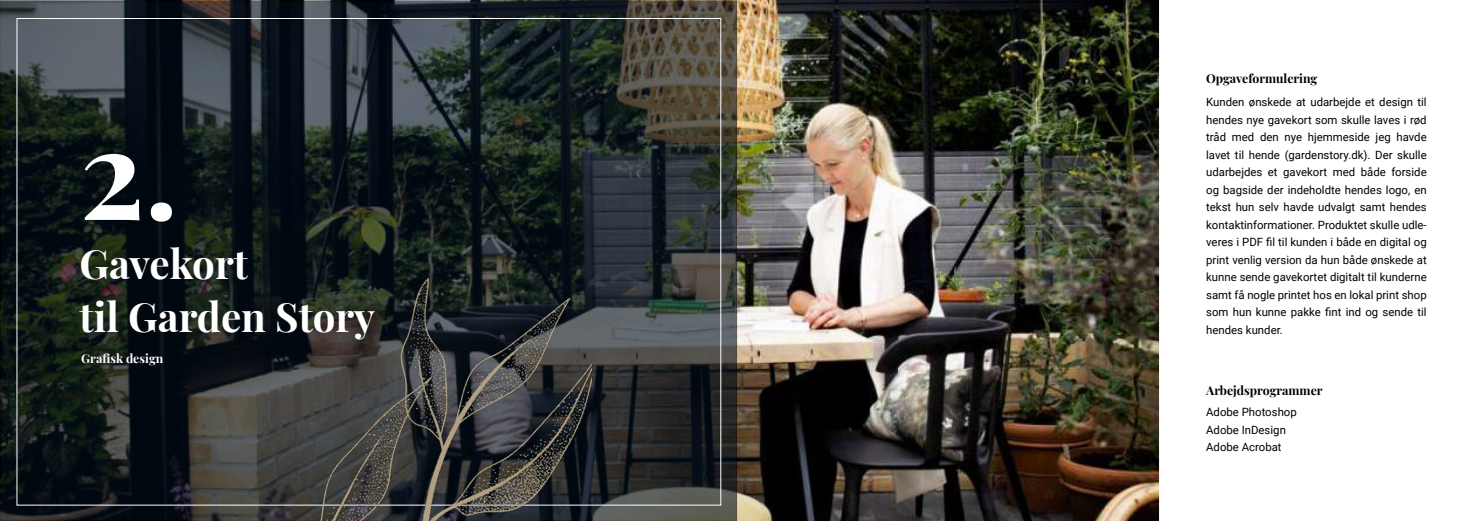
<style>
.page{position:relative;width:1474px;height:521px;background:#fff}
.page>*{position:absolute;margin:0;border:0;box-sizing:border-box;transform-origin:0 0}
.t1{font:700 124.25px "Playfair Display";color:#fff}
.t2{font:700 40.25px/53.4px "Playfair Display";color:#fff}
.t3{font:700 12.25px "Playfair Display";color:#000}
.t4{font:700 12.25px "Playfair Display";color:#fff}
.t5{font:11.38px/17.5px "Roboto";color:#000;text-align:justify}
</style>
<div class="page">
<img style="left:737px;top:0;width:422px;height:521px">
<svg style="left:2px;top:2px;width:733px;height:517px;background:#22292a"></svg>
<img style="left:255px;top:278px;width:336px;height:243px">
<h1 class="t1" style="left:80px;top:75px;width:100px">2.</h1>
<h2 class="t2" style="left:80px;top:233px;width:297px">Gavekort<br>til Garden Story</h2>
<p class="t4" style="left:81px;top:349px;width:83px">Grafisk design</p>
<p class="t3" style="left:1206px;top:69px;width:112px">Opgaveformulering</p>
<p class="t5" style="left:1206px;top:93px;width:222px">Kunden ønskede at udarbejde et design til hendes nye gavekort som skulle laves i rød tråd med den nye hjemmeside jeg havde lavet til hende (gardenstory.dk). Der skulle udarbejdes et gavekort med både forside og bagside der indeholdte hendes logo, en tekst hun selv havde udvalgt samt hendes kontaktinformationer. Produktet skulle udle&shy;veres i PDF fil til kunden i både en digital og print venlig version da hun både ønskede at kunne sende gavekortet digitalt til kunderne samt få nogle printet hos en lokal print shop som hun kunne pakke fint ind og sende til hendes kunder.</p>
<p class="t3" style="left:1206px;top:380px;width:118px">Arbejdsprogrammer</p>
<p class="t5" style="left:1206px;top:403px;width:92px;text-align:left">Adobe Photoshop<br>Adobe InDesign<br>Adobe Acrobat</p>
</div>
